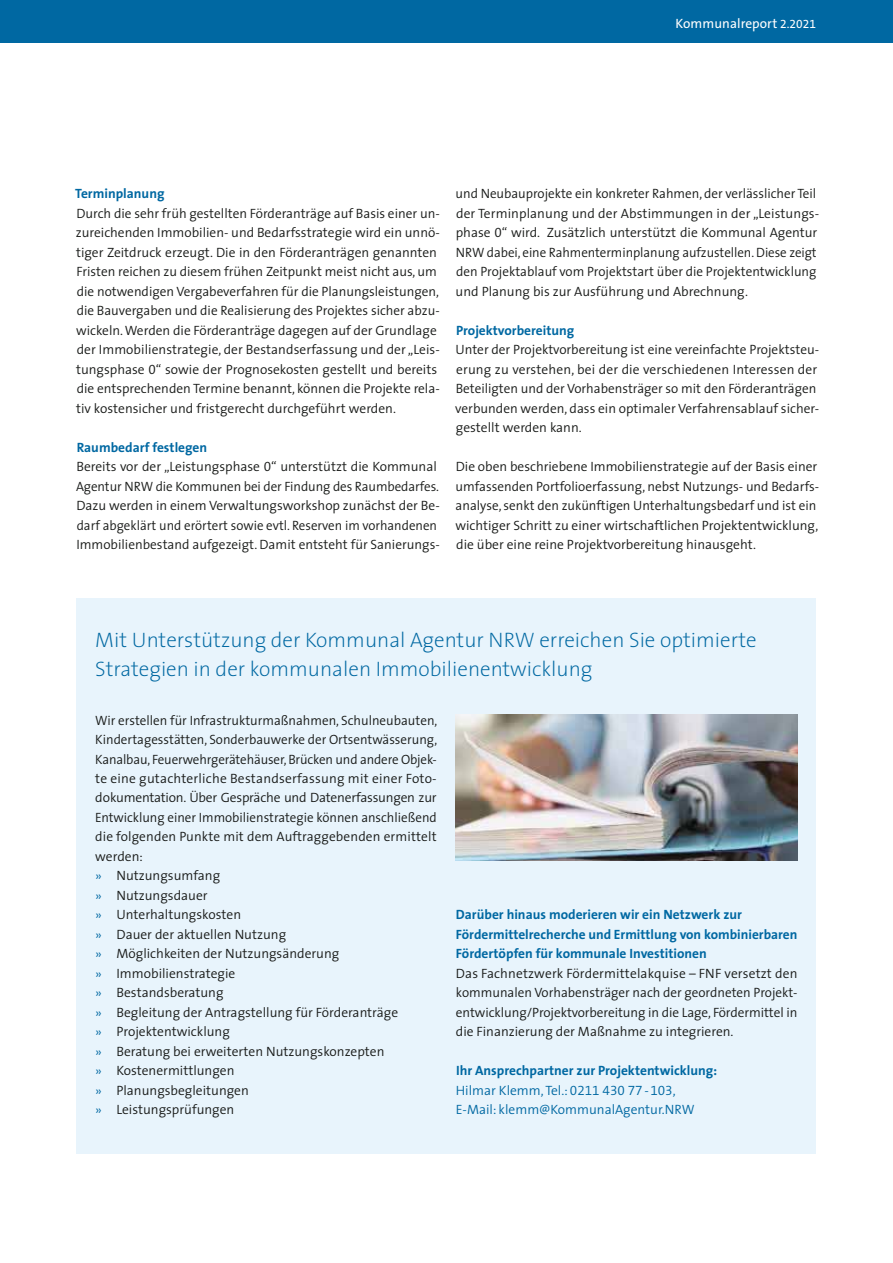
<style>
.page{position:relative;width:893px;height:1263px;background:#fff}
.page>*{position:absolute;margin:0;border:0;box-sizing:border-box;transform-origin:0 0}
.t1{font:200 21px/29.2px "The Sans";color:#0068a2}
.t2{font:300 13.5px/19.5px "The Sans";color:#181a18}
.t3{font:700 13.5px/19.5px "The Sans";color:#0068a2}
.t4{font:300 13.5px/19.5px "The Sans";color:#0068a2}
.t5{font:13.5px "The Sans";letter-spacing:.005em;color:#fff}
.s1{font-family:"The Sans Expert";font-size:12px}
.s2{font-family:"The Sans Semi Light Expert";font-weight:400}
.s3{font-weight:700;color:#0068a2}
.s4{color:#0068a2}
.s5{font-weight:700}
</style>
<div class="page">
<div style="left:0;top:0;width:893px;height:43px;background:#0068a2"></div>
<div style="left:77px;top:598px;width:739px;height:555px;background:#e8f4fc"></div>
<img style="left:456px;top:715px;width:341px;height:146px">
<p class="t5" style="left:676px;top:18px;width:142px">Kommunalreport <span class="s1">2.2021</span></p>
<p class="t3" style="left:75px;top:185px;width:91px">Terminplanung</p>
<p class="t2" style="left:76px;top:204px;width:365px">Durch die sehr früh gestellten Förderanträge auf Basis einer un&shy;zureichenden Immobilien- und Bedarfsstrategie wird ein unnö&shy;tiger Zeitdruck erzeugt. Die in den Förderanträgen genannten Fristen reichen zu diesem frühen Zeitpunkt meist nicht aus, um die notwendigen Vergabeverfahren für die Planungsleistungen, die Bauvergaben und die Realisierung des Projektes sicher abzu&shy;wickeln. Werden die Förderanträge dagegen auf der Grundlage der Immobilienstrategie, der Bestandserfassung und der „Leis&shy;tungs phase <span class="s2">0</span>“ sowie der Prognosekosten gestellt und bereits die ent sprechenden Termine benannt, können die Projekte rela&shy;tiv kostensicher und fristgerecht durchgeführt werden.</p>
<p class="t2" style="left:76px;top:438px;width:365px"><span class="s3">Raumbedarf festlegen<br></span>Bereits vor der „Leistungsphase <span class="s2">0</span>“ unterstützt die Kommunal Agentur NRW die Kommunen bei der Findung des Raumbedarfes.<br>Dazu werden in einem Verwaltungsworkshop zunächst der Be&shy;darf abgeklärt und erörtert sowie evtl. Reserven im vor han denen Immobilienbestand aufgezeigt. Damit entsteht für Sanie rungs-</p>
<p class="t2" style="left:456px;top:185px;width:365px">und Neubauprojekte ein konkreter Rahmen, der ver lässlicher Teil der Terminplanung und der Abstimmungen in der „Leistungs&shy;phase <span class="s2">0</span>“ wird. Zusätzlich unterstützt die Kommunal Agentur NRW dabei, eine Rahmenterminplanung aufzustellen. Diese zeigt den Projektablauf vom Projektstart über die Projektentwicklung und Planung bis zur Ausführung und Abrechnung.</p>
<p class="t3" style="left:456px;top:321px;width:120px">Projektvorbereitung</p>
<p class="t2" style="left:455px;top:341px;width:365px">Unter der Projektvorbereitung ist eine vereinfachte Projekt steu&shy;er ung zu verstehen, bei der die verschiedenen Interessen der Beteiligten und der Vorhabensträger so mit den Förderanträgen verbunden werden, dass ein optimaler Verfahrensablauf sicher&shy;gestellt werden kann.</p>
<p class="t2" style="left:455px;top:458px;width:365px">Die oben beschriebene Immobilienstrategie auf der Basis einer umfassenden Portfolioerfassung, nebst Nutzungs- und Bedarfs&shy;analyse, senkt den zukünftigen Unterhal tungsbedarf und ist ein wichtiger Schritt zu einer wirtschaftlichen Projektentwicklung, die über eine reine Projektvorbereitung hinausgeht.</p>
<h1 class="t1" style="left:95px;top:627px;width:663px">Mit Unterstützung der Kommunal Agentur NRW erreichen Sie optimierte<br>Strategien in der kommunalen Immobilienentwicklung</h1>
<p class="t2" style="left:95px;top:711px;width:344px">Wir erstellen für Infrastrukturmaßnahmen, Schulneubauten, Kindertagesstätten, Sonderbauwerke der Ortsentwässerung, Kanalbau, Feuerwehrgerätehäuser, Brücken und andere Objek&shy;te eine gutachterliche Bestandserfassung mit einer Foto&shy;doku mentation. Über Gespräche und Datenerfassungen zur Ent wicklung einer Immobilienstrategie können anschließend die folgenden Punkte mit dem Auftraggebenden ermittelt werden:<br><span class="s4">»</span> Nutzungsumfang<br><span class="s4">»</span> Nutzungsdauer<br><span class="s4">»</span> Unterhaltungskosten<br><span class="s4">»</span> Dauer der aktuellen Nutzung<br><span class="s4">»</span> Möglichkeiten der Nutzungsänderung<br><span class="s4">»</span> Immobilienstrategie<br><span class="s4">»</span> Bestandsberatung<br><span class="s4">»</span> Begleitung der Antragstellung für Förderanträge<br><span class="s4">»</span> Projektentwicklung<br><span class="s4">»</span> Beratung bei erweiterten Nutzungskonzepten<br><span class="s4">»</span> Kostenermittlungen<br><span class="s4">»</span> Planungsbegleitungen<br><span class="s4">»</span> Leistungsprüfungen</p>
<p class="t3" style="left:456px;top:906px;width:343px">Darüber hinaus moderieren wir ein Netzwerk zur<br>Fördermittelrecherche und Ermittlung von kombinierbaren<br>Fördertöpfen für kommunale Investitionen</p>
<p class="t2" style="left:456px;top:965px;width:343px;text-align:justify">Das Fachnetzwerk Fördermittelakquise – FNF versetzt den kommunalen Vorhabensträger nach der geordneten Projekt&shy;entwicklung/Projektvorbereitung in die Lage, Fördermittel in die Finanzierung der Maßnahme zu integrieren.</p>
<p class="t4" style="left:456px;top:1062px;width:263px"><span class="s5">Ihr Ansprechpartner zur Projektentwicklung:<br></span>Hilmar Klemm, Tel.: <span class="s2">0211 430 77</span> - <span class="s2">103</span>,<br>E-Mail: klemm@KommunalAgentur.NRW</p>
</div>
